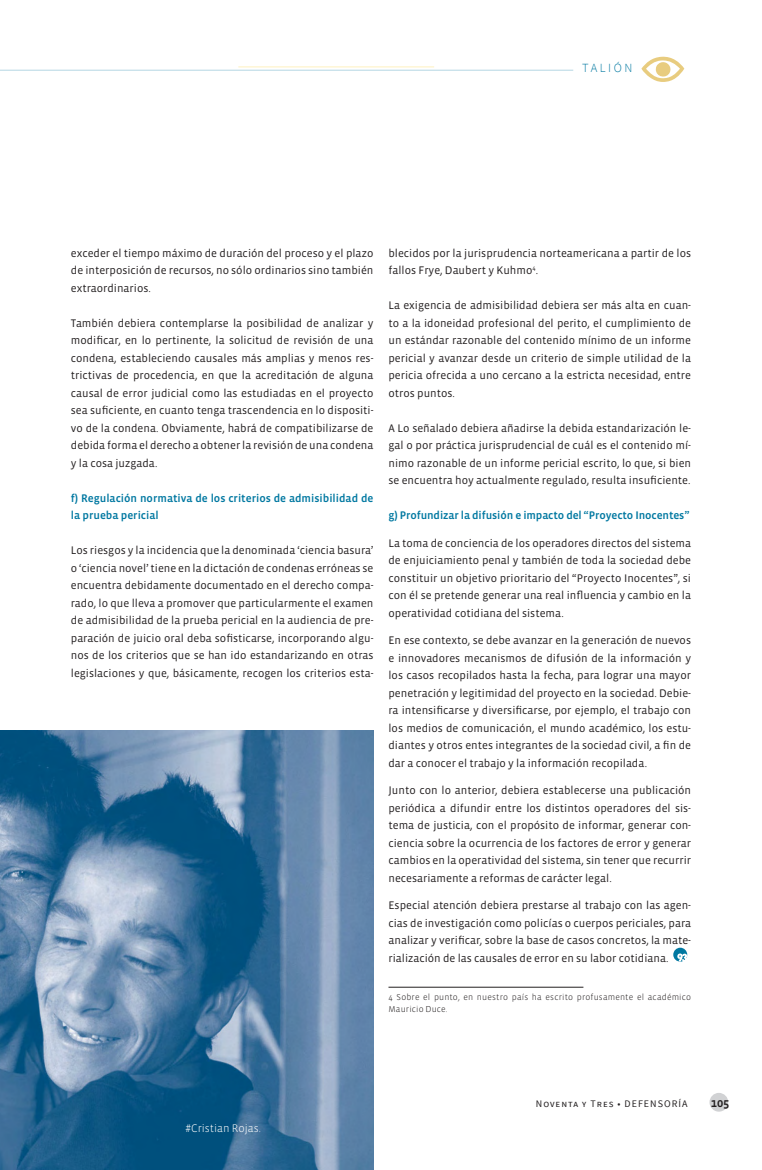
<style>
.page{position:relative;width:762px;height:1170px;background:#fff}
.page>*{position:absolute;margin:0;border:0;box-sizing:border-box;transform-origin:0 0}
.t1{font:300 12.5px "Source Sans Pro";letter-spacing:.2em;color:#0078a1}
.t2{font:12.5px "Vista Sans Med";color:#231f20}
.t3{font:11.25px/17.5px "Vista Sans";color:#231f20;text-align:justify}
.t4{font:11.25px/17.5px "Vista Sans Med";color:#0078a1}
.Plain_Text{font:300 11.25px "Vista Sans";color:#fff}
.t5{font:10px "Source Sans Pro";letter-spacing:.1em;color:#231f20}
.nota_al_pie{font:300 8.75px/12.5px "Vista Sans";letter-spacing:.015em;color:#231f20}
</style>
<div class="page">
<div style="left:709px;top:1092px;width:19px;height:19px;background:#d1d2d4;border-radius:50%"></div>
<hr style="left:238px;top:67px;width:196px;height:1px;background:#fad124">
<hr style="left:0;top:70px;width:573px;height:1px;background:#0078a1">
<img style="left:0;top:730px;width:373px;height:439px">
<svg style="left:641px;top:56px;width:43px;height:26px"></svg>
<div style="left:673px;top:947px;width:14px;height:14px;background:#0078a1;border-radius:50%"></div>
<svg style="left:677px;top:953px;width:10px;height:8px"></svg>
<hr style="left:388px;top:986px;width:195px;height:1px;background:#231f20">
<p class="t1" style="left:582px;top:61px;width:52px">TALIÓN</p>
<p class="t3" style="left:71px;top:244px;width:304px">exceder el tiempo máximo de duración del proceso y el plazo de interposición de recursos, no sólo ordinarios sino también extraordinarios.</p>
<p class="t3" style="left:71px;top:314px;width:304px">También debiera contemplarse la posibilidad de analizar y modificar, en lo pertinente, la solicitud de revisión de una condena, estableciendo causales más amplias y menos res&shy;trictivas de procedencia, en que la acreditación de alguna causal de error judicial como las estudiadas en el proyecto sea suficiente, en cuanto tenga trascendencia en lo dispositi&shy;vo de la condena. Obviamente, habrá de compatibilizarse de debida forma el derecho a obtener la revisión de una condena y la cosa juzgada.</p>
<p class="t4" style="left:71px;top:489px;width:304px">f) Regulación normativa de los criterios de admisibilidad de la prueba pericial</p>
<p class="t3" style="left:71px;top:542px;width:304px">Los riesgos y la incidencia que la denominada ‘ciencia basura’ o ‘ciencia novel’ tiene en la dictación de condenas erróneas se encuentra debidamente documentado en el derecho compa&shy;rado, lo que lleva a promover que particularmente el examen de admisibilidad de la prueba pericial en la audiencia de pre&shy;paración de juicio oral deba sofisticarse, incorporando algu&shy;nos de los criterios que se han ido estandarizando en otras legislaciones y que, básicamente, recogen los criterios esta-</p>
<p class="t3" style="left:388px;top:244px;width:304px">blecidos por la jurisprudencia norteamericana a partir de los fallos Frye, Daubert y Kuhmo<sup>4</sup>.</p>
<p class="t3" style="left:388px;top:297px;width:304px">La exigencia de admisibilidad debiera ser más alta en cuan&shy;to a la idoneidad profesional del perito, el cumplimiento de un estándar razonable del contenido mínimo de un informe pericial y avanzar desde un criterio de simple utilidad de la pericia ofrecida a uno cercano a la estricta necesidad, entre otros puntos.</p>
<p class="t3" style="left:388px;top:419px;width:304px">A Lo señalado debiera añadirse la debida estandarización le&shy;gal o por práctica jurisprudencial de cuál es el contenido mí&shy;nimo razonable de un informe pericial escrito, lo que, si bien se encuentra hoy actualmente regulado, resulta insuficiente.</p>
<p class="t4" style="left:388px;top:507px;width:302px">g) Profundizar la difusión e impacto del “Proyecto Inocentes”</p>
<p class="t3" style="left:388px;top:534px;width:304px">La toma de conciencia de los operadores directos del sistema de enjuiciamiento penal y también de toda la sociedad debe constituir un objetivo prioritario del “Proyecto Inocentes”, si con él se pretende generar una real influencia y cambio en la operatividad cotidiana del sistema.</p>
<p class="t3" style="left:388px;top:632px;width:304px">En ese contexto, se debe avanzar en la generación de nuevos e innovadores mecanismos de difusión de la información y los casos recopilados hasta la fecha, para lograr una mayor penetración y legitimidad del proyecto en la sociedad. Debie&shy;ra intensificarse y diversificarse, por ejemplo, el trabajo con los medios de comunicación, el mundo académico, los estu&shy;diantes y otros entes integrantes de la sociedad civil, a fin de dar a conocer el trabajo y la información recopilada.</p>
<p class="t3" style="left:388px;top:781px;width:304px">Junto con lo anterior, debiera establecerse una publicación periódica a difundir entre los distintos operadores del sis&shy;tema de justicia, con el propósito de informar, generar con&shy;ciencia sobre la ocurrencia de los factores de error y generar cambios en la operatividad del sistema, sin tener que recurrir necesariamente a reformas de carácter legal.</p>
<p class="t3" style="left:388px;top:896px;width:304px">Especial atención debiera prestarse al trabajo con las agen&shy;cias de investigación como policías o cuerpos periciales, para analizar y verificar, sobre la base de casos concretos, la mate&shy;rialización de las causales de error en su labor cotidiana.</p>
<p class="nota_al_pie" style="left:388px;top:990px;width:304px">4 Sobre el punto, en nuestro país ha escrito profusamente el académico<br>Mauricio Duce.</p>
<p class="Plain_Text" style="left:186px;top:1122px;width:77px">#Cristian Rojas.</p>
<p class="t5" style="left:536px;top:1096px;width:153px">Noventa y Tres • DEFENSORÍA</p>
<p class="t2" style="left:711px;top:1095px;width:20px">105</p>
</div>
